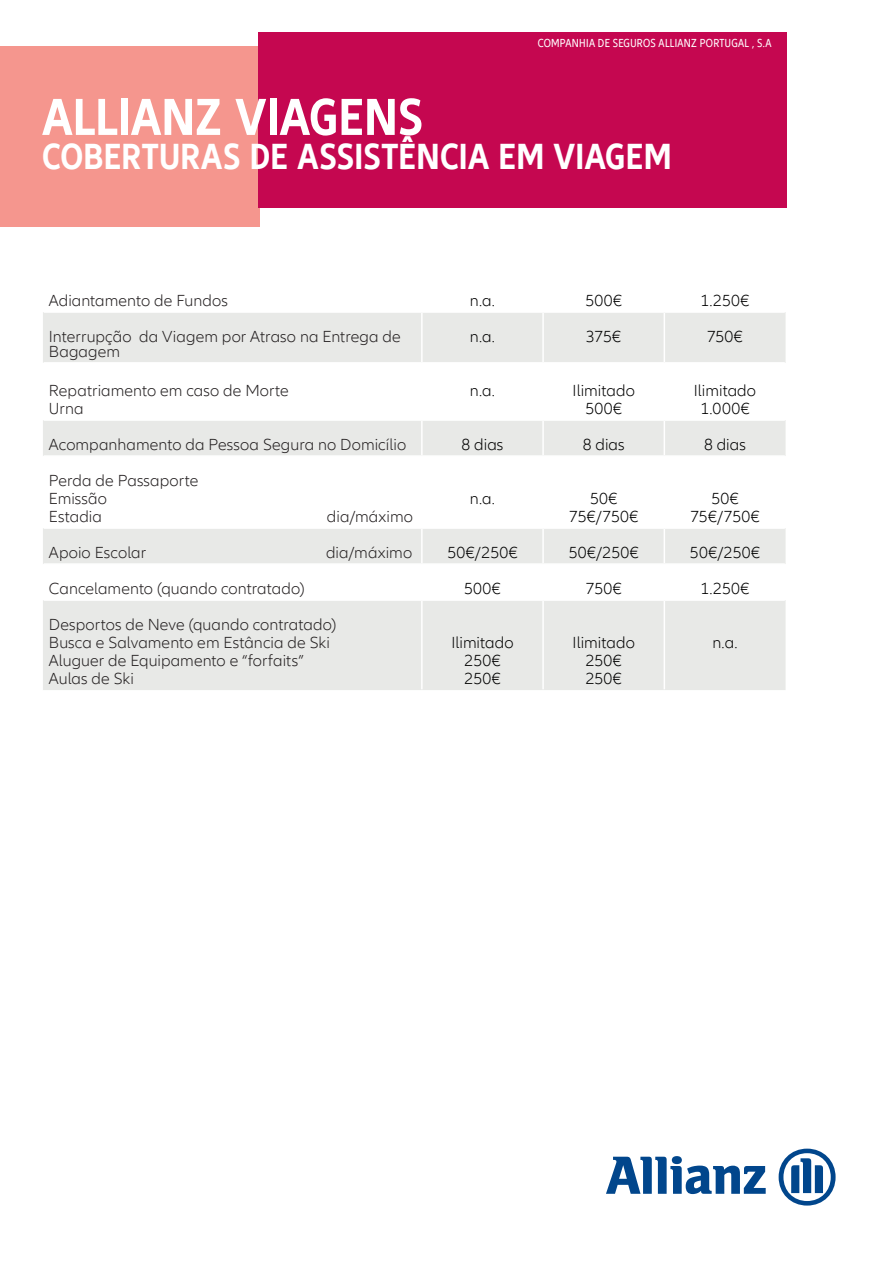
<style>
.page{position:relative;width:893px;height:1263px;background:#fff}
.page>*{position:absolute;margin:0;border:0;box-sizing:border-box;transform-origin:0 0}
.Headline_36pt{font:700 condensed 54px "Allianz Neo";letter-spacing:.005em;color:#fff}
.Headline_36pt-2{font:700 condensed 37.5px "Allianz Neo";letter-spacing:.01em;color:#fff}
.Headline_100pt{font:300 16.5px/14.9px "Allianz Neo";letter-spacing:.005em;color:#231f20}
.Headline_100pt-2{font:300 16.5px "Allianz Neo";letter-spacing:.005em;color:#000}
.RunningTitle{font:condensed 12px "Allianz Neo";letter-spacing:.025em;color:#fff}
</style>
<div class="page">
<svg style="left:606px;top:1156px;width:160px;height:38px"></svg>
<svg style="left:779px;top:1148px;width:57px;height:57px"></svg>
<div style="left:0;top:47px;width:259px;height:180px;background:#f5968e"></div>
<div style="left:258px;top:32px;width:528px;height:175px;background:#c50750"></div>
<div style="left:43px;top:312px;width:743px;height:378px;background:#e8e9e7"></div>
<svg style="left:43px;top:363px;width:743px;height:57px"></svg>
<svg style="left:43px;top:456px;width:743px;height:72px"></svg>
<svg style="left:43px;top:564px;width:743px;height:36px"></svg>
<hr style="left:422px;top:311px;width:121px;height:2px;background:#fff">
<hr style="left:421px;top:313px;width:2px;height:49px;background:#fff">
<hr style="left:543px;top:311px;width:121px;height:2px;background:#fff">
<hr style="left:664px;top:311px;width:121px;height:2px;background:#fff">
<hr style="left:422px;top:362px;width:121px;height:2px;background:#fff">
<hr style="left:421px;top:364px;width:2px;height:55px;background:#fff">
<hr style="left:543px;top:362px;width:121px;height:2px;background:#fff">
<hr style="left:664px;top:362px;width:121px;height:2px;background:#fff">
<hr style="left:422px;top:419px;width:121px;height:2px;background:#fff">
<hr style="left:421px;top:421px;width:2px;height:34px;background:#fff">
<hr style="left:543px;top:419px;width:121px;height:2px;background:#fff">
<hr style="left:664px;top:419px;width:121px;height:2px;background:#fff">
<hr style="left:422px;top:455px;width:121px;height:2px;background:#fff">
<hr style="left:421px;top:457px;width:2px;height:70px;background:#fff">
<hr style="left:543px;top:455px;width:121px;height:2px;background:#fff">
<hr style="left:664px;top:455px;width:121px;height:2px;background:#fff">
<hr style="left:422px;top:527px;width:121px;height:2px;background:#fff">
<hr style="left:421px;top:529px;width:2px;height:34px;background:#fff">
<hr style="left:543px;top:527px;width:121px;height:2px;background:#fff">
<hr style="left:664px;top:527px;width:121px;height:2px;background:#fff">
<hr style="left:422px;top:563px;width:121px;height:2px;background:#fff">
<hr style="left:421px;top:565px;width:2px;height:34px;background:#fff">
<hr style="left:543px;top:563px;width:121px;height:2px;background:#fff">
<hr style="left:664px;top:563px;width:121px;height:2px;background:#fff">
<hr style="left:422px;top:599px;width:121px;height:2px;background:#fff">
<hr style="left:421px;top:601px;width:2px;height:88px;background:#fff">
<hr style="left:543px;top:599px;width:121px;height:2px;background:#fff">
<hr style="left:664px;top:599px;width:121px;height:2px;background:#fff">
<hr style="left:542px;top:313px;width:2px;height:49px;background:#fff">
<hr style="left:664px;top:313px;width:1px;height:49px;background:#fff">
<hr style="left:542px;top:364px;width:2px;height:55px;background:#fff">
<hr style="left:664px;top:364px;width:1px;height:55px;background:#fff">
<hr style="left:542px;top:421px;width:2px;height:34px;background:#fff">
<hr style="left:664px;top:421px;width:1px;height:34px;background:#fff">
<hr style="left:542px;top:457px;width:2px;height:70px;background:#fff">
<hr style="left:664px;top:457px;width:1px;height:70px;background:#fff">
<hr style="left:542px;top:529px;width:2px;height:34px;background:#fff">
<hr style="left:664px;top:529px;width:1px;height:34px;background:#fff">
<hr style="left:542px;top:565px;width:2px;height:34px;background:#fff">
<hr style="left:664px;top:565px;width:1px;height:34px;background:#fff">
<hr style="left:542px;top:601px;width:2px;height:88px;background:#fff">
<hr style="left:664px;top:601px;width:1px;height:88px;background:#fff">
<hr style="left:44px;top:311px;width:378px;height:2px;background:#fff">
<hr style="left:44px;top:362px;width:378px;height:2px;background:#fff">
<hr style="left:44px;top:419px;width:378px;height:2px;background:#fff">
<hr style="left:44px;top:455px;width:378px;height:2px;background:#fff">
<hr style="left:44px;top:527px;width:378px;height:2px;background:#fff">
<hr style="left:44px;top:563px;width:378px;height:2px;background:#fff">
<hr style="left:44px;top:599px;width:378px;height:2px;background:#fff">
<p class="RunningTitle" style="left:538px;top:36px;width:235px">COMPANHIA DE SEGUROS ALLIANZ PORTUGAL , S.A</p>
<p class="Headline_36pt" style="left:42px;top:86px;width:382px">ALLIANZ VIAGENS</p>
<p class="Headline_36pt-2" style="left:42px;top:135px;width:631px">COBERTURAS DE ASSISTÊNCIA EM VIAGEM</p>
<p class="Headline_100pt" style="left:49px;top:294px;width:180px">Adiantamento de Fundos</p>
<p class="Headline_100pt-2" style="left:470px;top:291px;width:27px">n.a.</p>
<p class="Headline_100pt-2" style="left:585px;top:291px;width:38px">500€</p>
<p class="Headline_100pt-2" style="left:700px;top:291px;width:50px">1.250€</p>
<p class="Headline_100pt" style="left:49px;top:330px;width:353px">Interrupção da Viagem por Atraso na Entrega de<br>Bagagem</p>
<p class="Headline_100pt-2" style="left:470px;top:327px;width:27px">n.a.</p>
<p class="Headline_100pt-2" style="left:586px;top:327px;width:36px">375€</p>
<p class="Headline_100pt-2" style="left:707px;top:327px;width:37px">750€</p>
<p class="Headline_100pt" style="left:49px;top:384px;width:241px">Repatriamento em caso de Morte</p>
<p class="Headline_100pt" style="left:49px;top:402px;width:36px">Urna</p>
<p class="Headline_100pt-2" style="left:470px;top:381px;width:27px">n.a.</p>
<p class="Headline_100pt-2" style="left:573px;top:381px;width:64px">Ilimitado</p>
<p class="Headline_100pt-2" style="left:585px;top:399px;width:38px">500€</p>
<p class="Headline_100pt-2" style="left:694px;top:381px;width:64px">Ilimitado</p>
<p class="Headline_100pt-2" style="left:700px;top:399px;width:51px">1.000€</p>
<p class="Headline_100pt" style="left:49px;top:438px;width:359px">Acompanhamento da Pessoa Segura no Domicílio</p>
<p class="Headline_100pt-2" style="left:462px;top:435px;width:43px">8 dias</p>
<p class="Headline_100pt-2" style="left:583px;top:435px;width:43px">8 dias</p>
<p class="Headline_100pt-2" style="left:704px;top:435px;width:43px">8 dias</p>
<p class="Headline_100pt" style="left:49px;top:474px;width:151px">Perda de Passaporte</p>
<p class="Headline_100pt" style="left:49px;top:492px;width:60px">Emissão</p>
<p class="Headline_100pt" style="left:49px;top:510px;width:55px">Estadia</p>
<p class="Headline_100pt" style="left:327px;top:510px;width:88px">dia/máximo</p>
<p class="Headline_100pt-2" style="left:470px;top:489px;width:27px">n.a.</p>
<p class="Headline_100pt-2" style="left:590px;top:489px;width:29px">50€</p>
<p class="Headline_100pt-2" style="left:569px;top:507px;width:71px">75€/750€</p>
<p class="Headline_100pt-2" style="left:711px;top:489px;width:29px">50€</p>
<p class="Headline_100pt-2" style="left:690px;top:507px;width:71px">75€/750€</p>
<p class="Headline_100pt" style="left:49px;top:546px;width:99px">Apoio Escolar</p>
<p class="Headline_100pt" style="left:326px;top:546px;width:88px">dia/máximo</p>
<p class="Headline_100pt-2" style="left:447px;top:543px;width:72px">50€/250€</p>
<p class="Headline_100pt-2" style="left:569px;top:543px;width:72px">50€/250€</p>
<p class="Headline_100pt-2" style="left:690px;top:543px;width:72px">50€/250€</p>
<p class="Headline_100pt" style="left:49px;top:582px;width:257px">Cancelamento (quando contratado)</p>
<p class="Headline_100pt-2" style="left:464px;top:579px;width:38px">500€</p>
<p class="Headline_100pt-2" style="left:586px;top:579px;width:37px">750€</p>
<p class="Headline_100pt-2" style="left:700px;top:579px;width:50px">1.250€</p>
<p class="Headline_100pt" style="left:49px;top:618px;width:289px">Desportos de Neve (quando contratado)</p>
<p class="Headline_100pt" style="left:49px;top:636px;width:283px">Busca e Salvamento em Estância de Ski</p>
<p class="Headline_100pt" style="left:49px;top:654px;width:256px">Aluguer de Equipamento e “forfaits”</p>
<p class="Headline_100pt" style="left:49px;top:672px;width:87px">Aulas de Ski</p>
<p class="Headline_100pt-2" style="left:451px;top:633px;width:64px">Ilimitado</p>
<p class="Headline_100pt-2" style="left:464px;top:651px;width:38px">250€</p>
<p class="Headline_100pt-2" style="left:464px;top:669px;width:38px">250€</p>
<p class="Headline_100pt-2" style="left:573px;top:633px;width:64px">Ilimitado</p>
<p class="Headline_100pt-2" style="left:586px;top:651px;width:38px">250€</p>
<p class="Headline_100pt-2" style="left:586px;top:669px;width:38px">250€</p>
<p class="Headline_100pt-2" style="left:712px;top:633px;width:27px">n.a.</p>
</div>
